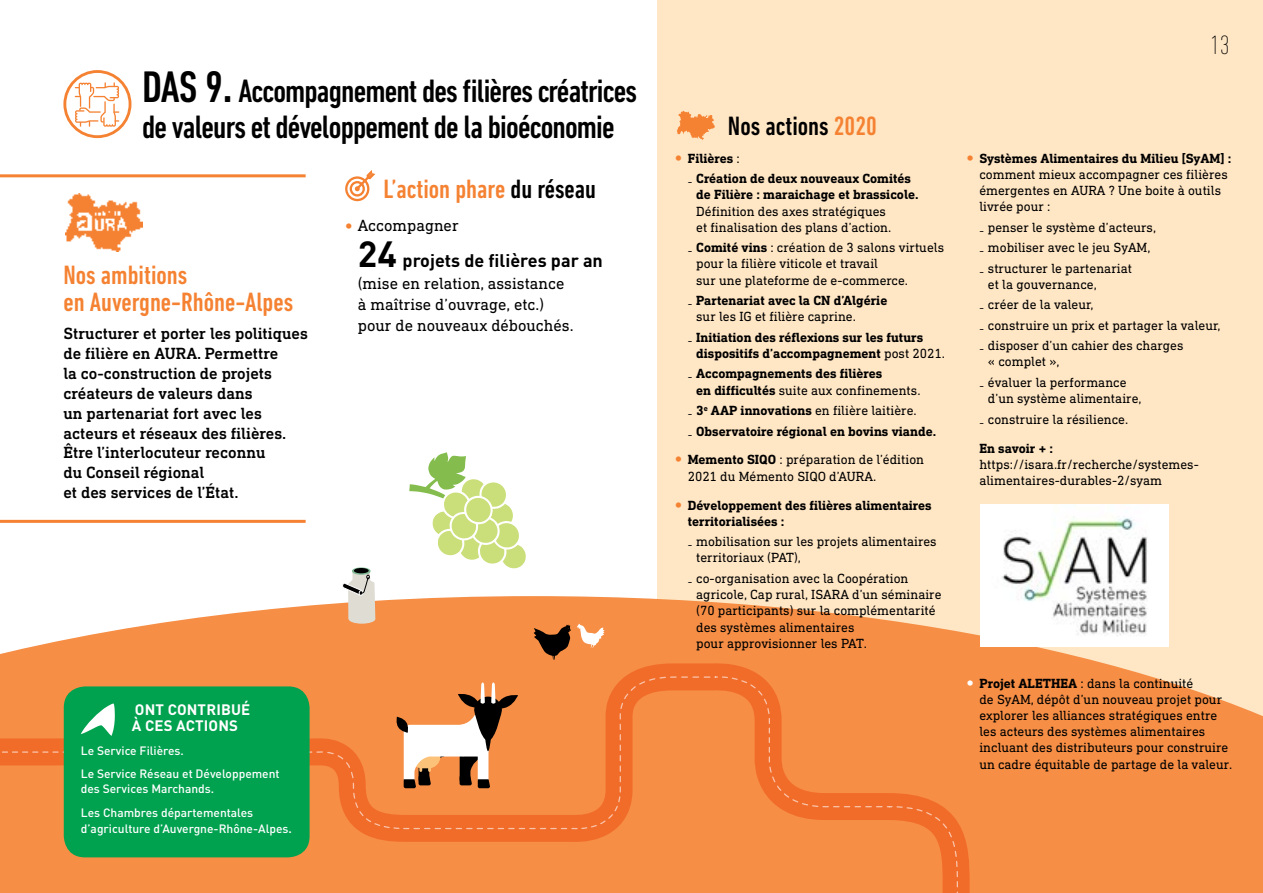
<style>
.page{position:relative;width:1263px;height:893px;background:#fff}
.page>*{position:absolute;margin:0;border:0;box-sizing:border-box;transform-origin:0 0}
.t1{font:500 condensed 33px/36px "DIN Next LT Pro";letter-spacing:-.025em;color:#000}
.t2{font:500 condensed 27px/27px "DIN Next LT Pro";color:#f58232}
.t3{font:500 condensed 27px "DIN Next LT Pro";color:#000}
.t4{font:200 condensed 27px "DIN Next LT Pro";color:#000}
.t5{font:700 18px "DIN Pro";color:#000}
.t6{font:500 16.5px/19.8px "DIN Next Slab Pro";color:#000}
.t7{font:16.5px/21px "DIN Next Slab Pro";color:#000}
.t8{font:700 15px/16.5px "DIN Pro";letter-spacing:.01em;color:#fff}
.t9{font:13.5px/16.2px "DIN Next Slab Pro";color:#000}
.t10{font:700 13.5px/16.2px "DIN Next Slab Pro";color:#000}
.t11{font:500 12px/23.5px "DIN Pro";color:#fff}
.s1{font-size:45px}
.s2{font-size:49.5px}
.s3{color:#000}
.s4{font-size:36px}
.s5{font-family:"DIN Next Slab Pro";font-size:13.5px}
.s6{color:#f58232}
.s7{font-weight:400}
.s8{font-weight:700}
</style>
<div class="page">
<div style="left:657px;top:0;width:606px;height:893px;background:#ffe6c4"></div>
<svg style="left:5px;top:596px;width:1258px;height:297px;fill:#f68e45"></svg>
<svg style="left:0;top:653px;width:983px;height:240px;background:#f58b42"></svg>
<svg style="left:0;top:676px;width:959px;height:217px;background:#f58941"></svg>
<svg style="left:63px;top:70px;width:68px;height:68px"></svg>
<hr style="left:0;top:520px;width:306px;height:3px;background:#f58232">
<hr style="left:0;top:174px;width:306px;height:3px;background:#f58232">
<img style="left:66px;top:193px;width:76px;height:58px">
<img style="left:980px;top:505px;width:189px;height:141px">
<svg style="left:677px;top:111px;width:38px;height:29px"></svg>
<svg style="left:345px;top:170px;width:30px;height:31px"></svg>
<svg style="left:409px;top:452px;width:117px;height:116px"></svg>
<svg style="left:326px;top:682px;width:243px;height:148px;background:#e88b4e"></svg>
<svg style="left:534px;top:625px;width:37px;height:35px"></svg>
<svg style="left:577px;top:624px;width:28px;height:24px"></svg>
<div style="left:349px;top:614px;width:26px;height:10px;background:#dedcd3;border-radius:50%"></div>
<svg style="left:341px;top:567px;width:34px;height:52px"></svg>
<div style="left:64px;top:686px;width:246px;height:171px;background:#00a24f;border-radius:21px"></div>
<svg style="left:81px;top:703px;width:34px;height:33px"></svg>
<svg style="left:968px;top:680px;width:5px;height:5px"></svg>
<h1 class="t1" style="left:142px;top:73px;width:496px"><span class="s1">DAS 9</span><span class="s2">.</span> Accompagnement des filières créatrices de valeurs et développement de la bioéconomie</h1>
<h2 class="t2" style="left:63px;top:261px;width:231px">Nos ambitions<br>en Auvergne-Rhône-Alpes</h2>
<p class="t6" style="left:63px;top:324px;width:246px">Structurer et porter les politiques de filière en AURA. Permettre<br>la co-construction de projets créateurs de valeurs dans<br>un partenariat fort avec les acteurs et réseaux des filières.<br>Être l’interlocuteur reconnu<br>du Conseil régional<br>et des services de l’État.</p>
<h2 class="t2" style="left:383px;top:175px;width:214px">L’action phare <span class="s3">du réseau</span></h2>
<p class="t7" style="left:358px;top:214px;width:102px">Accompagner</p>
<h3 class="t5" style="left:358px;top:245px;width:247px"><span class="s4">24</span> projets de filières par an</h3>
<p class="t7" style="left:358px;top:273px;width:217px">(mise en relation, assistance à maîtrise d’ouvrage, etc.) pour de nouveaux débouchés.</p>
<p class="t8" style="left:132px;top:699px;width:120px">ONT CONTRIBUÉ<br>À CES ACTIONS</p>
<p class="t11" style="left:81px;top:737px;width:200px">Le Service Filières.<br>Le Service Réseau et Développement</p>
<p class="t11" style="left:81px;top:776px;width:174px">des Services Marchands.<br>Les Chambres départementales</p>
<p class="t11" style="left:81px;top:816px;width:213px">d’agriculture d’Auvergne-Rhône-Alpes<span class="s5">.</span></p>
<h2 class="t3" style="left:728px;top:111px;width:150px">Nos actions <span class="s6">2020</span></h2>
<p class="t10" style="left:688px;top:148px;width:225px;line-height:20.4px">Filières <span class="s7">:<br>₋</span> Création de deux nouveaux Comités</p>
<p class="t10" style="left:696px;top:187px;width:224px">de Filière : maraichage et brassicole.</p>
<p class="t9" style="left:696px;top:203px;width:197px">Définition des axes stratégiques et finalisation des plans d’action.</p>
<p class="t9" style="left:696px;top:239px;width:249px;text-indent:-9px">₋ <span class="s8">Comité vins</span> : création de 3 salons virtuels pour la filière viticole et travail<br>sur une plateforme de e-commerce.</p>
<p class="t10" style="left:696px;top:292px;width:193px;text-indent:-9px"><span class="s7">₋</span> Partenariat avec la CN d’Algérie <span class="s7">sur les IG et filière caprine.</span></p>
<p class="t10" style="left:696px;top:329px;width:250px;text-indent:-9px"><span class="s7">₋</span> Initiation des réflexions sur les futurs dispositifs d’accompagnement <span class="s7">post 2021.</span></p>
<p class="t10" style="left:696px;top:366px;width:226px;text-indent:-9px"><span class="s7">₋</span> Accompagnements des filières<br>en difficultés <span class="s7">suite aux confinements.</span></p>
<p class="t10" style="left:688px;top:400px;width:250px;line-height:20.4px"><span class="s7">₋</span> 3<sup>e</sup> AAP innovations <span class="s7">en filière laitière.<br>₋</span> Observatoire régional en bovins viande.</p>
<p class="t9" style="left:688px;top:452px;width:238px"><span class="s8">Memento SIQO</span> : préparation de l’édition<br>2021 du Mémento SIQO d’AURA.</p>
<p class="t10" style="left:688px;top:497px;width:246px">Développement des filières alimentaires territorialisées :</p>
<p class="t9" style="left:696px;top:533px;width:242px;text-indent:-9px">₋ mobilisation sur les projets alimentaires territoriaux (PAT),</p>
<p class="t9" style="left:696px;top:570px;width:247px;text-indent:-9px">₋ co-organisation avec la Coopération agricole, Cap rural, ISARA d’un séminaire (70 participants) sur la complémentarité des systèmes alimentaires<br>pour approvisionner les PAT.</p>
<h2 class="t4" style="left:1210px;top:30px;width:21px">13</h2>
<p class="t10" style="left:979px;top:150px;width:253px">Systèmes Alimentaires du Milieu [SyAM] :</p>
<p class="t9" style="left:979px;top:166px;width:250px">comment mieux accompagner ces filières émergentes en AURA ? Une boite à outils livrée pour :</p>
<p class="t9" style="left:979px;top:217px;width:178px;line-height:20.4px">₋ penser le système d’acteurs, ₋ mobiliser avec le jeu SyAM, ₋ structurer le partenariat</p>
<p class="t9" style="left:979px;top:274px;width:243px;line-height:20.4px;text-indent:9px">et la gouvernance,<br>₋ créer de la valeur,<br>₋ construire un prix et partager la valeur, ₋ disposer d’un cahier des charges</p>
<p class="t9" style="left:979px;top:351px;width:149px;line-height:20.4px;text-indent:9px">« complet »,<br>₋ évaluer la performance</p>
<p class="t9" style="left:979px;top:388px;width:164px;line-height:20.4px;text-indent:9px">d’un système alimentaire, ₋ construire la résilience.</p>
<p class="t10" style="left:979px;top:440px;width:75px">En savoir + :</p>
<p class="t9" style="left:979px;top:456px;width:221px">https://isara.fr/recherche/systemes&shy;alimentaires-durables-2/syam</p>
<p class="t9" style="left:979px;top:675px;width:255px"><span class="s8">Projet ALETHEA</span> : dans la continuité<br>de SyAM, dépôt d’un nouveau projet pour explorer les alliances stratégiques entre les acteurs des systèmes alimentaires incluant des distributeurs pour construire un cadre équitable de partage de la valeur.</p>
</div>
